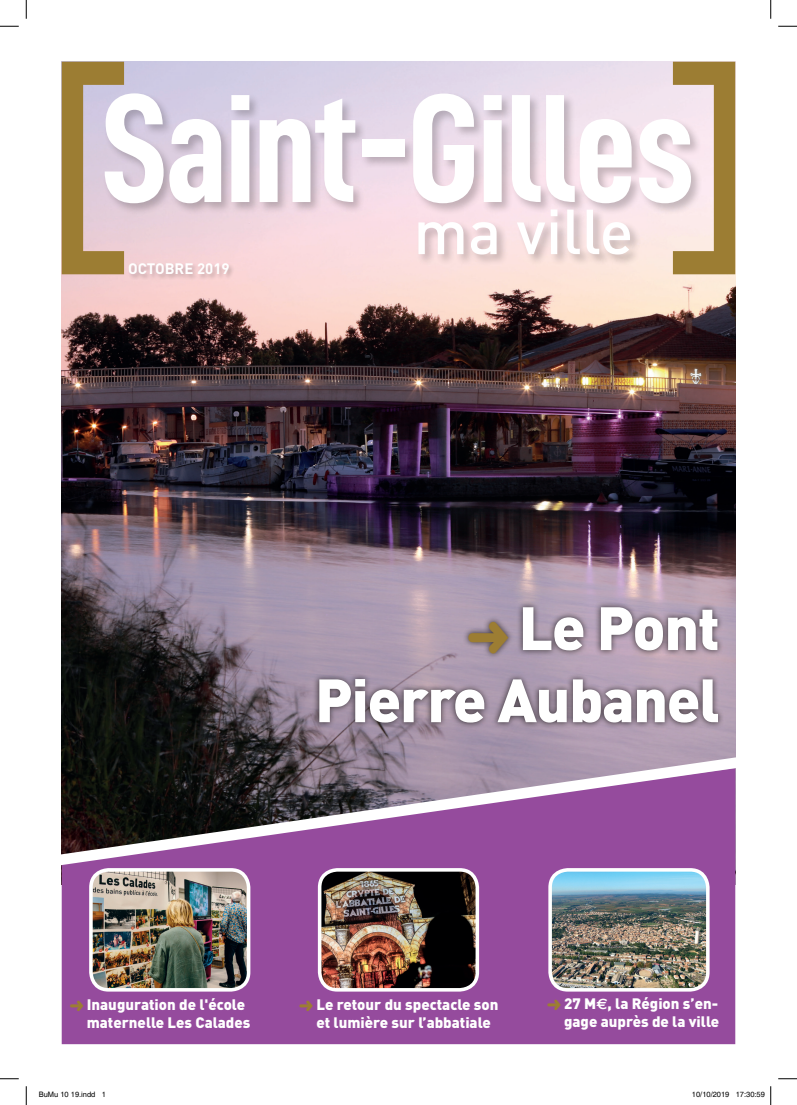
<style>
.page{position:relative;width:797px;height:1105px;background:#fff}
.page>*{position:absolute;margin:0;border:0;box-sizing:border-box;transform-origin:0 0}
.t1{font:155px "D DIN Condensed Bold";letter-spacing:-.02em;color:#fff}
.t2{font:500 62.5px "DIN";color:#fff}
.Texte_pour_2{font:900 60.12px/72.1px "DIN";letter-spacing:-.02em;color:#fff;text-align:right}
.Texte_pour_2-2{font:900 15px/18px "DIN";color:#fff}
.t3{font:700 15px "DIN";color:#fff}
.t4{font:7.5px "Helvetica";color:#000}
.s1{font-family:"Euro Sans";font-weight:700}
</style>
<div class="page">
<img style="left:62px;top:62px;width:673px;height:686px">
<div style="left:62px;top:878px;width:673px;height:166px;background:#954b9d"></div>
<div style="left:103px;top:91px;width:600px;height:124px;background:#231f20;opacity:.25"></div>
<div style="left:416px;top:208px;width:226px;height:58px;background:#231f20;opacity:.25"></div>
<svg style="left:62px;top:62px;width:62px;height:212px;background:#b9a287"></svg>
<svg style="left:673px;top:62px;width:62px;height:212px;background:#c7af8e"></svg>
<svg style="left:61px;top:748px;width:675px;height:130px;background:#7c587f"></svg>
<div style="left:312px;top:600px;width:413px;height:129px;background:#231f20;opacity:.75"></div>
<img style="left:319px;top:870px;width:158px;height:120px">
<div style="left:318px;top:868px;width:161px;height:123px;border:4px solid #fff;border-radius:18px"></div>
<div style="left:128px;top:262px;width:107px;height:19px;background:#231f20;opacity:.25"></div>
<img style="left:91px;top:870px;width:157px;height:120px">
<div style="left:89px;top:868px;width:161px;height:123px;border:4px solid #fff;border-radius:18px"></div>
<img style="left:550px;top:870px;width:157px;height:120px">
<div style="left:548px;top:868px;width:161px;height:123px;border:4px solid #fff;border-radius:18px"></div>
<svg style="left:0;top:25px;width:19px;height:2px"></svg>
<svg style="left:778px;top:25px;width:19px;height:2px"></svg>
<svg style="left:0;top:1078px;width:19px;height:1px"></svg>
<svg style="left:778px;top:1078px;width:19px;height:1px"></svg>
<svg style="left:25px;top:0;width:2px;height:19px"></svg>
<svg style="left:25px;top:1086px;width:2px;height:19px"></svg>
<svg style="left:770px;top:0;width:1px;height:19px"></svg>
<svg style="left:770px;top:1086px;width:1px;height:19px"></svg>
<svg style="left:300px;top:1000px;width:13px;height:10px"></svg>
<svg style="left:70px;top:1000px;width:13px;height:11px"></svg>
<svg style="left:547px;top:1000px;width:14px;height:10px"></svg>
<svg style="left:468px;top:622px;width:40px;height:31px"></svg>
<p class="t1" style="left:102px;top:63px;width:595px">Saint-Gilles</p>
<p class="t2" style="left:413px;top:192px;width:221px">ma ville</p>
<p class="t3" style="left:128px;top:259px;width:103px">OCTOBRE 2019</p>
<p class="Texte_pour_2" style="left:315px;top:589px;width:406px">Le Pont<br>Pierre Aubanel</p>
<p class="Texte_pour_2-2" style="left:87px;top:994px;width:165px">Inauguration de l'école maternelle Les Calades</p>
<p class="Texte_pour_2-2" style="left:564px;top:994px;width:156px">27 M<span class="s1">E</span>, la Région s’en&shy;gage auprès de la ville</p>
<p class="Texte_pour_2-2" style="left:316px;top:994px;width:183px">Le retour du spectacle son et lumière sur l’abbatiale</p>
<p class="t4" style="left:39px;top:1090px;width:69px">BuMu 10 19.indd 1</p>
<p class="t4" style="left:692px;top:1090px;width:74px">10/10/2019 17:30:59</p>
</div>
